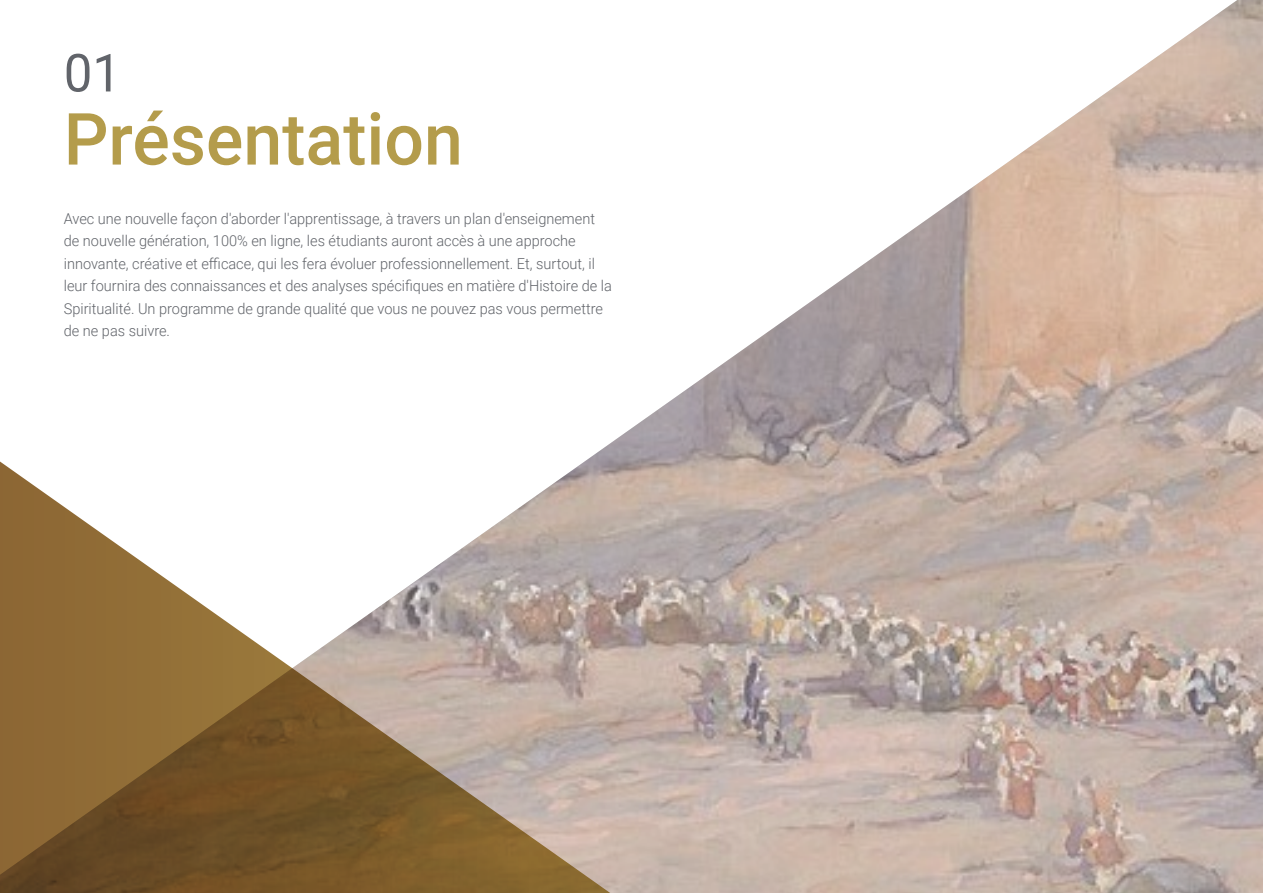
<style>
.page{position:relative;width:1263px;height:893px;background:#fff}
.page>*{position:absolute;margin:0;border:0;box-sizing:border-box;transform-origin:0 0}
.t1{font:500 72px "Roboto";color:#b49c4b}
.t2{font:52.5px "Roboto";color:#61646a}
.t3{font:300 15px/22.5px "Roboto";color:#61646a}
</style>
<div class="page">
<img style="left:607px;top:0;width:656px;height:893px">
<svg style="left:0;top:446px;width:640px;height:447px"></svg>
<h2 class="t2" style="left:64px;top:36px;width:59px">01</h2>
<h1 class="t1" style="left:64px;top:89px;width:401px">Présentation</h1>
<p class="t3" style="left:64px;top:207px;width:550px">Avec une nouvelle façon d'aborder l'apprentissage, à travers un plan d'enseignement de nouvelle génération, 100% en ligne, les étudiants auront accès à une approche innovante, créative et efficace, qui les fera évoluer professionnellement. Et, surtout, il leur fournira des connaissances et des analyses spécifiques en matière d'Histoire de la Spiritualité. Un programme de grande qualité que vous ne pouvez pas vous permettre de ne pas suivre.</p>
</div>
